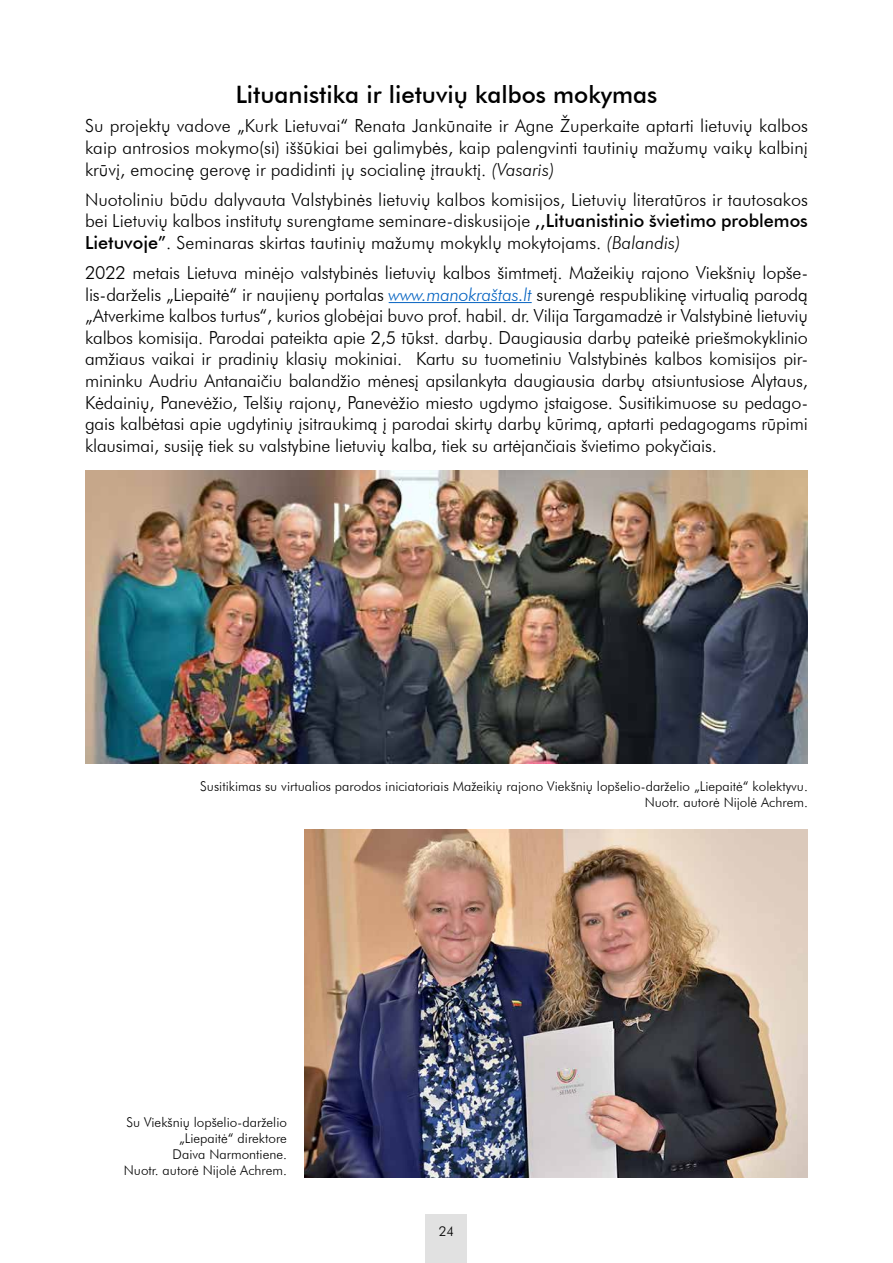
<style>
.page{position:relative;width:893px;height:1263px;background:#fff}
.page>*{position:absolute;margin:0;border:0;box-sizing:border-box;transform-origin:0 0}
.t1{font:24px "MC Futura Bold";color:#000}
.t2{font:18px/21.6px "MC Futura";color:#000;text-align:justify}
.t3{font:13.5px/16.2px "MC Futura";color:#000;text-align:right}
.s1{font-family:"MC Futura Italic"}
.s2{font-family:"MC Futura Bold"}
.s3{font-family:"MC Futura Italic";color:#0563c1}
</style>
<div class="page">
<div style="left:425px;top:1214px;width:42px;height:49px;background:#e1e1e1"></div>
<hr style="left:389px;top:302px;width:143px;height:1px;background:#0563c1">
<img style="left:85px;top:471px;width:723px;height:292px">
<img style="left:304px;top:829px;width:503px;height:349px">
<h1 class="t1" style="left:236px;top:80px;width:423px">Lituanistika ir lietuvių kalbos mokymas</h1>
<p class="t2" style="left:85px;top:115px;width:724px">Su projektų vadove „Kurk Lietuvai“ Renata Jankūnaite ir Agne Župerkaite aptarti lietuvių kalbos kaip antrosios mokymo(si) iššūkiai bei galimybės, kaip palengvinti tautinių mažumų vaikų kalbinį krūvį, emocinę gerovę ir padidinti jų socialinę įtrauktį. <span class="s1">(Vasaris)</span></p>
<p class="t2" style="left:85px;top:188px;width:724px">Nuotoliniu būdu dalyvauta Valstybinės lietuvių kalbos komisijos, Lietuvių literatūros ir tautosakos bei Lietuvių kalbos institutų surengtame seminare-diskusijoje <span class="s2">,,Lituanistinio švietimo problemos Lietuvoje”</span>. Seminaras skirtas tautinių mažumų mokyklų mokytojams. <span class="s1">(Balandis)</span></p>
<p class="t2" style="left:85px;top:262px;width:724px">2022 metais Lietuva minėjo valstybinės lietuvių kalbos šimtmetį. Mažeikių rajono Viekšnių lopše&shy;lis-darželis „Liepaitė“ ir naujienų portalas <span class="s3">www.manokraštas.lt</span> surengė respublikinę virtualią parodą „Atverkime kalbos turtus“, kurios globėjai buvo prof. habil. dr. Vilija Targamadzė ir Valstybinė lietuvių kalbos komisija. Parodai pateikta apie 2,5 tūkst. darbų. Daugiausia darbų pateikė priešmokyklinio amžiaus vaikai ir pradinių klasių mokiniai. Kartu su tuometiniu Valstybinės kalbos komisijos pir&shy;mininku Audriu Antanaičiu balandžio mėnesį apsilankyta daugiausia darbų atsiuntusiose Alytaus, Kėdainių, Panevėžio, Telšių rajonų, Panevėžio miesto ugdymo įstaigose. Susitikimuose su pedago&shy;gais kalbėtasi apie ugdytinių įsitraukimą į parodai skirtų darbų kūrimą, aptarti pedagogams rūpimi klausimai, susiję tiek su valstybine lietuvių kalba, tiek su artėjančiais švietimo pokyčiais.</p>
<p class="t3" style="left:200px;top:777px;width:609px">Susitikimas su virtualios parodos iniciatoriais Mažeikių rajono Viekšnių lopšelio-darželio „Liepaitė“ kolektyvu.<br>Nuotr. autorė Nijolė Achrem.</p>
<p class="t3" style="left:124px;top:1113px;width:165px">Su Viekšnių lopšelio-darželio „Liepaitė“ direktore<br>Daiva Narmontiene.<br>Nuotr. autorė Nijolė Achrem.</p>
<p class="t3" style="left:439px;top:1223px;width:17px">24</p>
</div>
